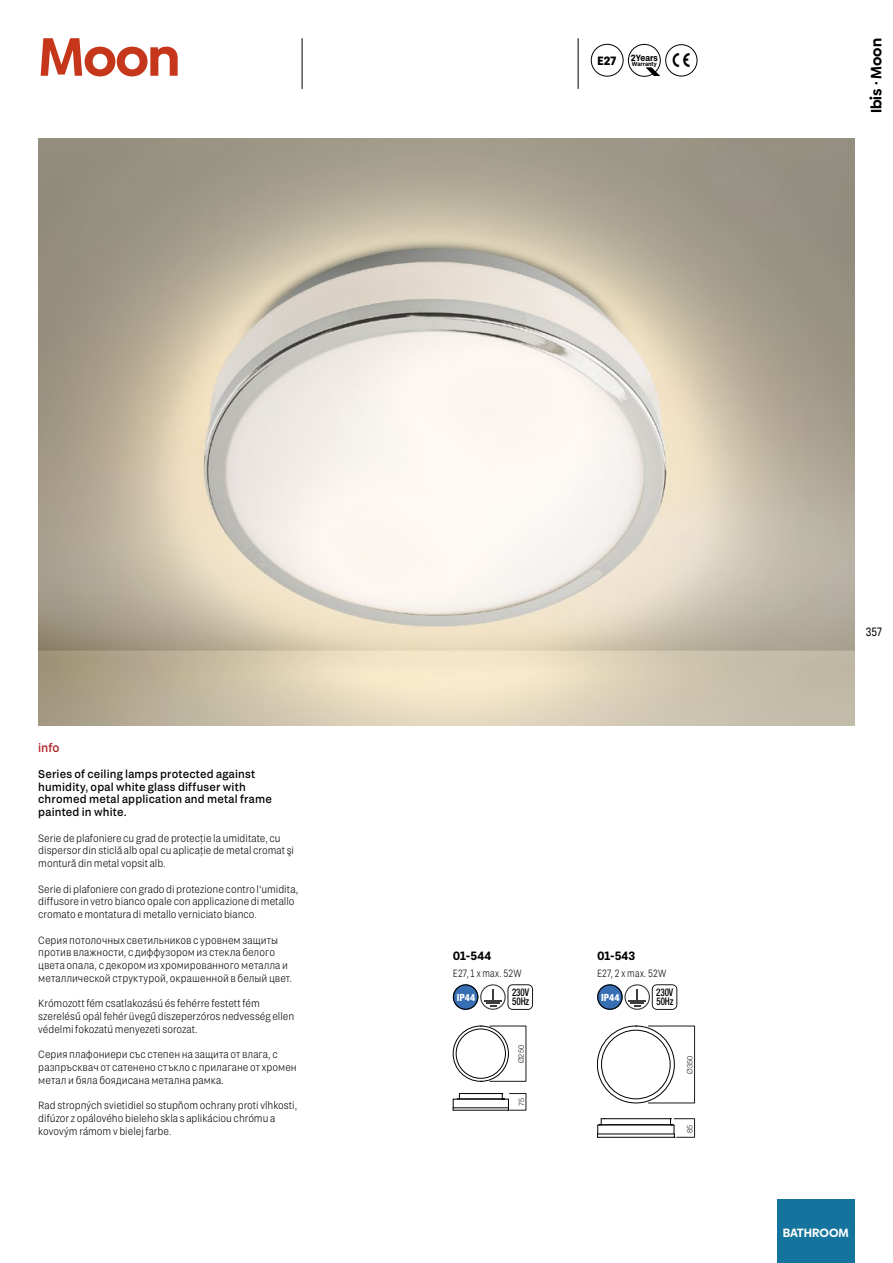
<style>
.page{position:relative;width:893px;height:1263px;background:#fff}
.page>*{position:absolute;margin:0;border:0;box-sizing:border-box;transform-origin:0 0}
.t1{font:700 54px "Biennale";color:#c6361b}
.t2{font:700 15px "Biennale";color:#000}
.t3{font:600 12px "Grtsk Exa";letter-spacing:.015em;color:#000}
.t4{font:700 12px "Biennale";letter-spacing:-.005em;color:#fff}
.t5{font:500 12px "Grtsk Peta";color:#af1d1f;scale:.9 1}
.t6{font:700 12px "Grtsk Exa";color:#000}
.t7{font:12px "Grtsk Exa";color:#000;scale:.85 1}
.t8{font:500 11.25px/12.8px "Grtsk Peta";letter-spacing:.02em;color:#000;scale:.9 1}
.t9{font:500 condensed 10.65px/9.4px "Helvetica Neue LTW1 G";letter-spacing:-.01em;color:#000;scale:.85 1}
.t10{font:300 10.5px/12.8px "Grtsk Exa";letter-spacing:.005em;color:#000}
.t11{font:300 10.5px "Grtsk Exa";letter-spacing:.03em;color:#000;scale:.85 1}
.t12{font:800 condensed 9.9px "Helvetica Neue LTW1 G";color:#fff}
.t13{font:600 9px "Grtsk Exa";color:#000}
.t14{font:300 7.5px "Helvetica Neue LT Pro";color:#1d1b18}
.t15{font:600 6px "Grtsk Exa";color:#000}
</style>
<div class="page">
<img style="left:38px;top:138px;width:817px;height:587px">
<hr style="left:457px;top:1098px;width:47px;height:1px;background:#000">
<hr style="left:460px;top:1093px;width:42px;height:1px;background:#000">
<div style="left:453px;top:1026px;width:56px;height:55px;border:1px solid #000;border-radius:50%"></div>
<div style="left:456px;top:1029px;width:50px;height:49px;border:1px solid #000;border-radius:50%"></div>
<hr style="left:454px;top:1099px;width:51px;height:1px;background:#000">
<hr style="left:453px;top:1110px;width:55px;height:1px;background:#000">
<hr style="left:453px;top:1107px;width:55px;height:1px;background:#000">
<svg style="left:453px;top:1093px;width:7px;height:17px"></svg>
<svg style="left:499px;top:1093px;width:10px;height:18px"></svg>
<div style="left:648px;top:1026px;width:47px;height:77px;border:1px solid #1d1b18"></div>
<hr style="left:597px;top:1134px;width:77px;height:1px;background:#000">
<hr style="left:598px;top:1137px;width:76px;height:1px;background:#000">
<div style="left:597px;top:1026px;width:78px;height:77px;border:1px solid #000;border-radius:50%"></div>
<div style="left:601px;top:1030px;width:69px;height:69px;border:1px solid #000;border-radius:50%"></div>
<svg style="left:670px;top:1118px;width:25px;height:20px"></svg>
<hr style="left:599px;top:1124px;width:72px;height:1px;background:#000">
<hr style="left:601px;top:1118px;width:69px;height:1px;background:#000">
<svg style="left:597px;top:1118px;width:8px;height:19px"></svg>
<svg style="left:597px;top:984px;width:80px;height:26px"></svg>
<svg style="left:453px;top:984px;width:80px;height:26px"></svg>
<div style="left:591px;top:44px;width:32px;height:32px;border:1px solid #000;border-radius:50%"></div>
<div style="left:628px;top:44px;width:32px;height:33px;border:1px solid #000;border-radius:50%"></div>
<svg style="left:646px;top:67px;width:14px;height:9px"></svg>
<div style="left:665px;top:44px;width:32px;height:32px;border:1px solid #000;border-radius:50%"></div>
<hr style="left:302px;top:38px;width:1px;height:51px;background:#000">
<hr style="left:578px;top:38px;width:1px;height:51px;background:#000">
<div style="left:777px;top:1199px;width:78px;height:64px;background:#15749d"></div>
<h1 class="t1" style="left:38px;top:22px;width:143px">Moon</h1>
<p class="t13" style="left:631px;top:52px;width:28px">2Years</p>
<p class="t6" style="left:597px;top:53px;width:20px">E27</p>
<p class="t15" style="left:632px;top:60px;width:26px">Warranty</p>
<h2 class="t2" style="left:867px;top:113px;width:77px;rotate:-90deg">Ibis · Moon</h2>
<p class="t5" style="left:38px;top:741px;width:25px">info</p>
<p class="t8" style="left:38px;top:767px;width:261px">Series of ceiling lamps protected against humidity, opal white glass diffuser with chromed metal application and metal frame painted in white.</p>
<p class="t10" style="left:38px;top:831px;width:257px">Serie de plafoniere cu grad de protecţie la umiditate, cu dispersor din sticlă alb opal cu aplicaţie de metal cromat şi montură din metal vopsit alb.</p>
<p class="t10" style="left:38px;top:882px;width:261px">Serie di plafoniere con grado di protezione contro l'umidita, diffusore in vetro bianco opale con applicazione di metallo cromato e montatura di metallo verniciato bianco.</p>
<p class="t10" style="left:38px;top:933px;width:255px">Серия потолочных светильников с уровнем защиты против влажности, с диффузором из стекла белого цвета опала, с декором из хромированного металла и металлической структурой, окрашенной в белый цвет.</p>
<p class="t10" style="left:38px;top:997px;width:257px">Krómozott fém csatlakozású és fehérre festett fém szerelésű opál fehér üvegű diszeperzóros nedvesség ellen védelmi fokozatú menyezeti sorozat.</p>
<p class="t10" style="left:38px;top:1048px;width:260px">Серия плафониери със степен на защита от влага, с разпръсквач от сатенено стъкло с прилагане от хромен метал и бяла боядисана метална рамка.</p>
<p class="t10" style="left:38px;top:1099px;width:260px">Rad stropných svietidiel so stupňom ochrany proti vlhkosti, difúzor z opálového bieleho skla s aplikáciou chrómu a kovovým rámom v bielej farbe.</p>
<p class="t7" style="left:866px;top:624px;width:20px">357</p>
<p class="t3" style="left:453px;top:948px;width:40px">01-544</p>
<p class="t11" style="left:453px;top:966px;width:82px">E27, 1 x max. 52W</p>
<p class="t12" style="left:457px;top:991px;width:20px">IP44</p>
<p class="t9" style="left:512px;top:987px;width:22px">230V<br>50Hz</p>
<p class="t14" style="left:517px;top:1063px;width:20px;rotate:-90deg">Ø250</p>
<p class="t14" style="left:517px;top:1106px;width:10px;rotate:-90deg">75</p>
<p class="t3" style="left:597px;top:948px;width:40px">01-543</p>
<p class="t11" style="left:597px;top:966px;width:83px">E27, 2 x max. 52W</p>
<p class="t12" style="left:601px;top:991px;width:20px">IP44</p>
<p class="t9" style="left:656px;top:987px;width:22px">230V<br>50Hz</p>
<p class="t14" style="left:685px;top:1074px;width:20px;rotate:-90deg">Ø350</p>
<p class="t14" style="left:685px;top:1133px;width:10px;rotate:-90deg">85</p>
<p class="t4" style="left:783px;top:1225px;width:68px">BATHROOM</p>
</div>
